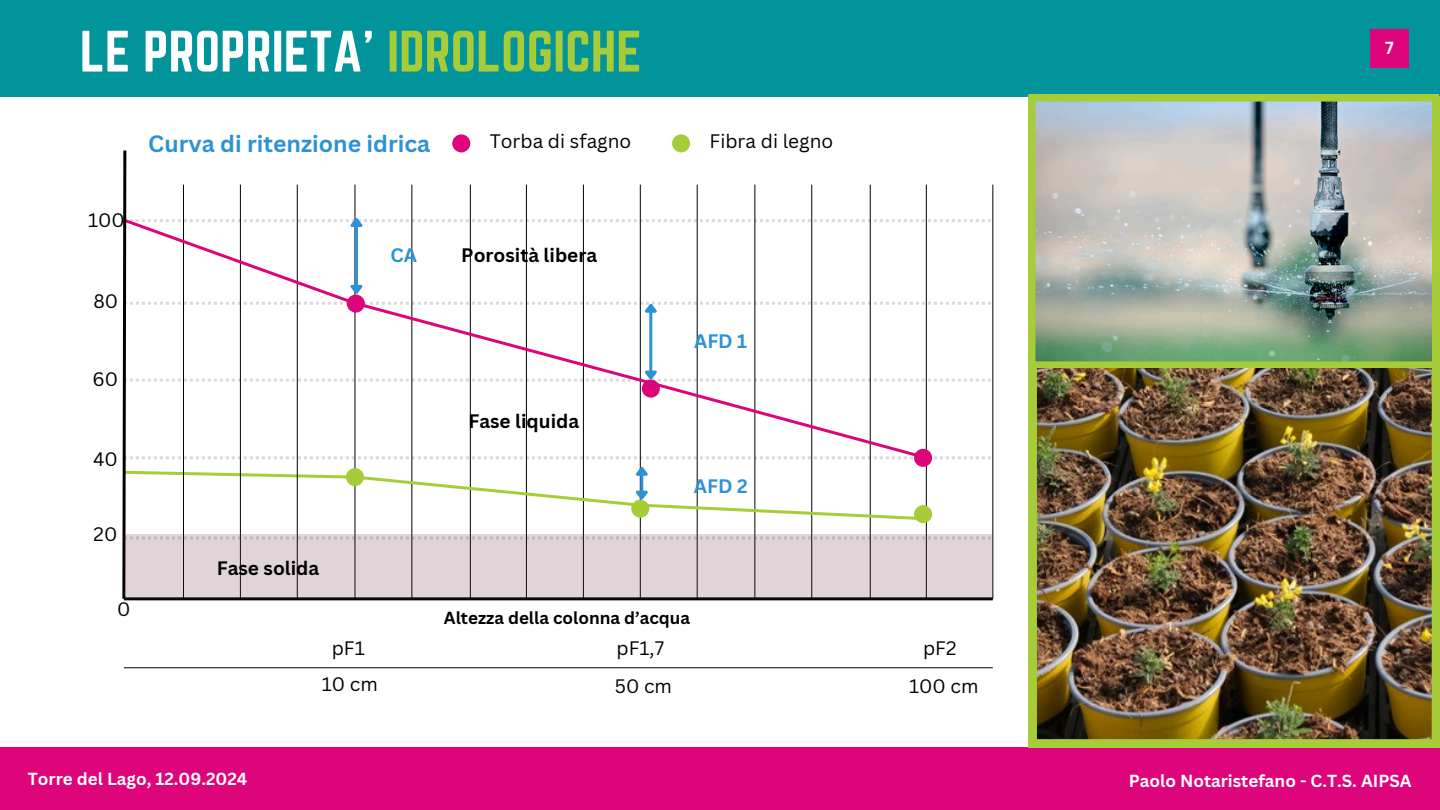
<style>
.page{position:relative;width:1440px;height:810px;background:#fff}
.page>*{position:absolute;margin:0;border:0;box-sizing:border-box;transform-origin:0 0}
.t1{font:51px "Norwester";color:#fff}
.t2{font:700 23px "Canva Sans";color:#2c92d5}
.t3{font:19px "Canva Sans";color:#000}
.t4{font:700 19px "Canva Sans";color:#000}
.t5{font:700 19px "Canva Sans";color:#2c92d5}
.t6{font:700 17px "Canva Sans";color:#fff}
.t7{font:700 17px "Canva Sans";color:#000}
.s1{color:#a6cd39}
</style>
<div class="page">
<div style="left:0;top:0;width:1440px;height:96px;background:#01949a"></div>
<div style="left:0;top:747px;width:1440px;height:63px;background:#dd0579"></div>
<img style="left:1029px;top:96px;width:411px;height:651px">
<hr style="left:124px;top:667px;width:869px;height:1px;background:#000">
<hr style="left:992px;top:185px;width:1px;height:414px;background:#000">
<svg style="left:122px;top:148px;width:869px;height:453px"></svg>
<div style="left:347px;top:295px;width:18px;height:18px;background:#dd0579;border-radius:50%"></div>
<div style="left:642px;top:380px;width:18px;height:18px;background:#dd0579;border-radius:50%"></div>
<div style="left:914px;top:449px;width:18px;height:18px;background:#dd0579;border-radius:50%"></div>
<div style="left:346px;top:468px;width:18px;height:18px;background:#a6cd39;border-radius:50%"></div>
<div style="left:631px;top:500px;width:18px;height:18px;background:#a6cd39;border-radius:50%"></div>
<div style="left:914px;top:505px;width:18px;height:18px;background:#a6cd39;border-radius:50%"></div>
<div style="left:452px;top:134px;width:18px;height:18px;background:#dd0579;border-radius:50%"></div>
<div style="left:672px;top:134px;width:18px;height:18px;background:#a6cd39;border-radius:50%"></div>
<img style="left:1029px;top:95px;width:410px;height:273px">
<svg style="left:124px;top:534px;width:869px;height:65px;background:#d6cacf"></svg>
<div style="left:1370px;top:29px;width:39px;height:38px;background:#dd0579"></div>
<p class="t1" style="left:80px;top:21px;width:563px">LE PROPRIETA’ <span class="s1">IDROLOGICHE</span></p>
<h5 class="t2" style="left:148px;top:128px;width:284px">Curva di ritenzione idrica</h5>
<h4 class="t3" style="left:490px;top:127px;width:143px">Torba di sfagno</h4>
<p class="t3" style="left:710px;top:127px;width:125px">Fibra di legno</p>
<h5 class="t3" style="left:88px;top:207px;width:38px">100</h5>
<h5 class="t3" style="left:93px;top:287px;width:26px">80</h5>
<h5 class="t3" style="left:93px;top:365px;width:27px">60</h5>
<h5 class="t3" style="left:93px;top:446px;width:26px">40</h5>
<p class="t3" style="left:94px;top:521px;width:25px">20</p>
<p class="t3" style="left:117px;top:596px;width:15px">0</p>
<h5 class="t4" style="left:217px;top:554px;width:104px">Fase solida</h5>
<h3 class="t5" style="left:391px;top:242px;width:28px">CA</h3>
<h5 class="t4" style="left:461px;top:242px;width:137px">Porosità libera</h5>
<h2 class="t4" style="left:468px;top:408px;width:112px">Fase liquida</h2>
<p class="t5" style="left:694px;top:328px;width:55px">AFD 1</p>
<p class="t5" style="left:694px;top:472px;width:55px">AFD 2</p>
<h5 class="t7" style="left:444px;top:606px;width:248px">Altezza della colonna d’acqua</h5>
<h3 class="t3" style="left:332px;top:635px;width:35px">pF1</h3>
<h4 class="t3" style="left:617px;top:635px;width:49px">pF1,7</h4>
<p class="t3" style="left:923px;top:635px;width:35px">pF2</p>
<h3 class="t3" style="left:322px;top:671px;width:58px">10 cm</h3>
<p class="t3" style="left:615px;top:673px;width:59px">50 cm</p>
<h4 class="t3" style="left:909px;top:673px;width:71px">100 cm</h4>
<p class="t6" style="left:28px;top:767px;width:221px">Torre del Lago, 12.09.2024</p>
<p class="t6" style="left:1385px;top:36px;width:10px">7</p>
<h5 class="t6" style="left:1129px;top:768px;width:284px">Paolo Notaristefano - C.T.S. AIPSA</h5>
</div>
